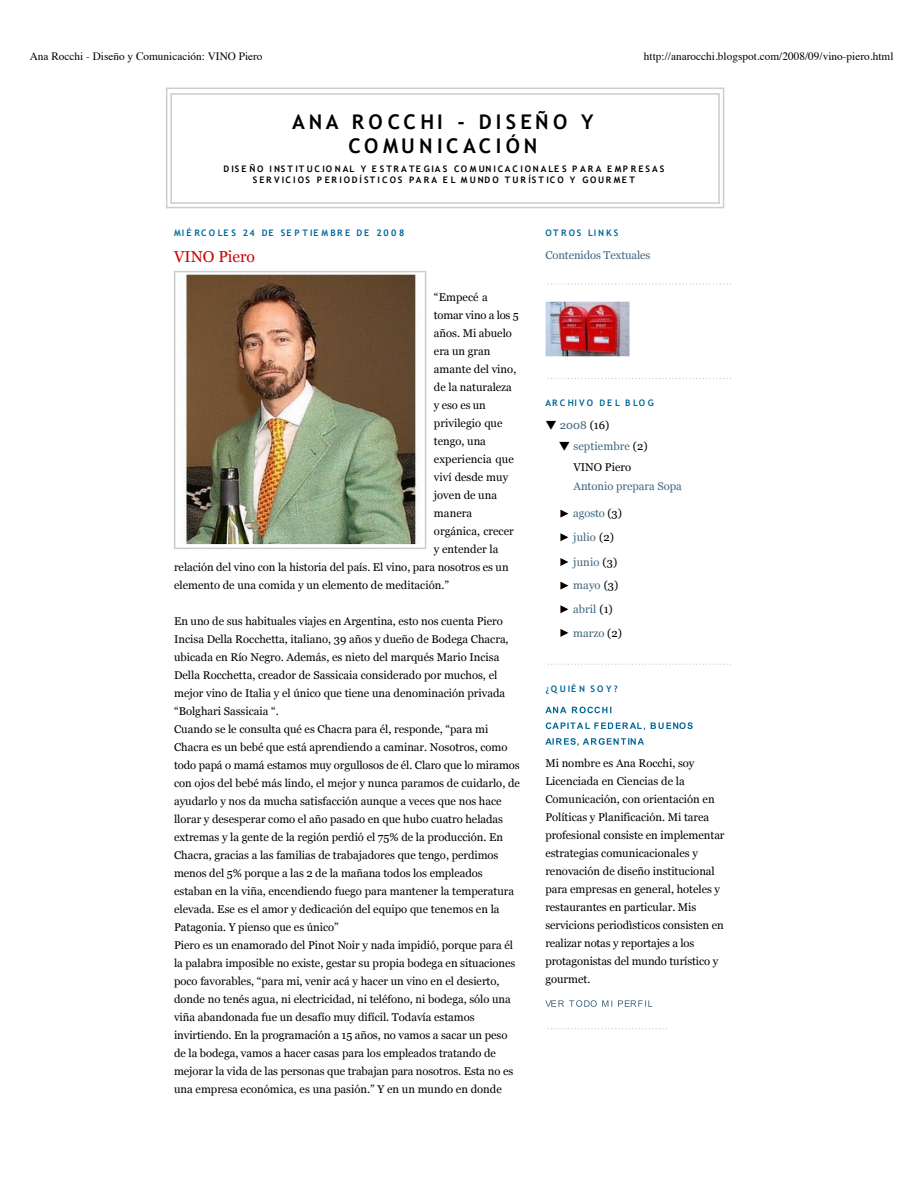
<style>
.page{position:relative;width:918px;height:1188px;background:#fff}
.page>*{position:absolute;margin:0;border:0;box-sizing:border-box;transform-origin:0 0}
.t1{font:700 20.25px/23.7px "Trebuchet MS";letter-spacing:.21em;color:#000;text-align:center}
.t2{font:15.75px "Georgia";color:#c00}
.t3{font:11.25px/18px "Georgia";color:#000}
.t4{font:11.25px/23.5px "Georgia";color:#3f657f}
.t5{font:11.25px "Times";color:#000}
.t6{font:11.25px "Georgia";letter-spacing:-.02em;color:#000}
.t7{font:700 9px/11.2px "Trebuchet MS";letter-spacing:.23em;color:#000;text-align:center}
.t8{font:700 9px "Trebuchet MS";letter-spacing:.245em;color:#069}
.t9{font:700 9px "Trebuchet MS";letter-spacing:.215em;color:#069}
.t10{font:700 9px "Trebuchet MS";letter-spacing:.265em;color:#069}
.s1{font-family:"Hira Kaku Pro W3";color:#000}
.s2{color:#000}
.s3{font-family:"Hira Kaku Pro W3"}
.s4{color:#3f657f}
</style>
<div class="page">
<svg style="left:166px;top:87px;width:559px;height:122px"></svg>
<svg style="left:174px;top:271px;width:253px;height:278px"></svg>
<img style="left:177px;top:274px;width:245px;height:270px">
<svg style="left:548px;top:283px;width:183px;height:2px"></svg>
<svg style="left:548px;top:378px;width:183px;height:1px"></svg>
<svg style="left:548px;top:664px;width:183px;height:1px"></svg>
<svg style="left:548px;top:1028px;width:119px;height:1px"></svg>
<img style="left:545px;top:301px;width:85px;height:56px">
<svg style="left:560px;top:510px;width:8px;height:8px"></svg>
<svg style="left:560px;top:533px;width:8px;height:8px"></svg>
<svg style="left:560px;top:558px;width:8px;height:8px"></svg>
<svg style="left:560px;top:582px;width:8px;height:8px"></svg>
<svg style="left:560px;top:605px;width:8px;height:8px"></svg>
<svg style="left:560px;top:629px;width:8px;height:8px"></svg>
<svg style="left:545px;top:707px;width:21px;height:6px"></svg>
<svg style="left:572px;top:707px;width:39px;height:6px"></svg>
<svg style="left:546px;top:722px;width:99px;height:8px"></svg>
<svg style="left:651px;top:722px;width:42px;height:7px"></svg>
<svg style="left:545px;top:738px;width:99px;height:8px"></svg>
<svg style="left:545px;top:1000px;width:67px;height:7px"></svg>
<svg style="left:618px;top:1000px;width:34px;height:7px"></svg>
<p class="t5" style="left:30px;top:46px;width:234px">Ana Rocchi - Diseño y Comunicación: VINO Piero</p>
<p class="t5" style="left:644px;top:46px;width:251px">http://anarocchi.blogspot.com/2008/09/vino-piero.html</p>
<p class="t1" style="left:292px;top:110px;width:303px">ANA ROCCHI - DISEÑO Y<br>COMUNICACIÓN</p>
<p class="t7" style="left:223px;top:163px;width:443px">DISEÑO INSTITUCIONAL Y ESTRATEGIAS COMUNICACIONALES PARA EMPRESAS<br>SERVICIOS PERIODÍSTICOS PARA EL MUNDO TURÍSTICO Y GOURMET</p>
<p class="t8" style="left:174px;top:227px;width:232px">MIÉRCOLES 24 DE SEPTIEMBRE DE 2008</p>
<p class="t2" style="left:174px;top:248px;width:83px">VINO Piero</p>
<p class="t3" style="left:434px;top:289px;width:56px">“Empecé a</p>
<p class="t6" style="left:434px;top:309px;width:86px">tomar vino a los 5</p>
<p class="t3" style="left:434px;top:325px;width:79px">años. Mi abuelo</p>
<p class="t3" style="left:434px;top:343px;width:58px">era un gran</p>
<p class="t3" style="left:434px;top:361px;width:84px">amante del vino,</p>
<p class="t3" style="left:434px;top:379px;width:79px">de la naturaleza</p>
<p class="t3" style="left:434px;top:397px;width:53px">y eso es un</p>
<p class="t3" style="left:434px;top:415px;width:70px">privilegio que</p>
<p class="t3" style="left:434px;top:433px;width:53px">tengo, una</p>
<p class="t3" style="left:434px;top:451px;width:81px">experiencia que</p>
<p class="t3" style="left:434px;top:469px;width:76px">viví desde muy</p>
<p class="t3" style="left:434px;top:487px;width:65px">joven de una</p>
<p class="t3" style="left:434px;top:505px;width:40px">manera</p>
<p class="t3" style="left:434px;top:523px;width:81px">orgánica, crecer</p>
<p class="t3" style="left:434px;top:541px;width:66px">y entender la</p>
<p class="t3" style="left:174px;top:559px;width:336px">relación del vino con la historia del país. El vino, para nosotros es un</p>
<p class="t3" style="left:174px;top:577px;width:276px">elemento de una comida y un elemento de meditación.”</p>
<p class="t3" style="left:174px;top:613px;width:347px">En uno de sus habituales viajes en Argentina, esto nos cuenta Piero Incisa Della Rocchetta, italiano, 39 años y dueño de Bodega Chacra, ubicada en Río Negro. Además, es nieto del marqués Mario Incisa Della Rocchetta, creador de Sassicaia considerado por muchos, el mejor vino de Italia y el único que tiene una denominación privada “Bolghari Sassicaia “.<br>Cuando se le consulta qué es Chacra para él, responde, “para mi Chacra es un bebé que está aprendiendo a caminar. Nosotros, como todo papá o mamá estamos muy orgullosos de él. Claro que lo miramos con ojos del bebé más lindo, el mejor y nunca paramos de cuidarlo, de ayudarlo y nos da mucha satisfacción aunque a veces que nos hace llorar y desesperar como el año pasado en que hubo cuatro heladas extremas y la gente de la región perdió el 75% de la producción. En Chacra, gracias a las familias de trabajadores que tengo, perdimos menos del 5% porque a las 2 de la mañana todos los empleados estaban en la viña, encendiendo fuego para mantener la temperatura elevada. Ese es el amor y dedicación del equipo que tenemos en la Patagonia. Y pienso que es único”<br>Piero es un enamorado del Pinot Noir y nada impidió, porque para él la palabra imposible no existe, gestar su propia bodega en situaciones poco favorables, “para mi, venir acá y hacer un vino en el desierto, donde no tenés agua, ni electricidad, ni teléfono, ni bodega, sólo una viña abandonada fue un desafío muy difícil. Todavía estamos invirtiendo. En la programación a 15 años, no vamos a sacar un peso de la bodega, vamos a hacer casas para los empleados tratando de mejorar la vida de las personas que trabajan para nosotros. Esta no es una empresa económica, es una pasión.” Y en un mundo en donde</p>
<p class="t9" style="left:545px;top:227px;width:75px">OTROS LINKS</p>
<p class="t4" style="left:545px;top:243px;width:107px">Contenidos Textuales</p>
<p class="t8" style="left:545px;top:397px;width:110px">ARCHIVO DEL BLOG</p>
<p class="t4" style="left:545px;top:413px;width:66px"><span class="s1">▼</span> 2008 <span class="s2">(16)</span></p>
<p class="t3" style="left:559px;top:435px;width:90px;line-height:21.3px;text-align:center"><span class="s3">▼</span> <span class="s4">septiembre</span> (2)<br>VINO Piero</p>
<p class="t4" style="left:573px;top:475px;width:110px">Antonio prepara Sopa</p>
<p class="t4" style="left:573px;top:502px;width:50px">agosto <span class="s2">(3) </span>julio <span class="s2">(2)</span></p>
<p class="t4" style="left:573px;top:550px;width:50px">junio <span class="s2">(3) </span>mayo <span class="s2">(3) </span>abril <span class="s2">(1) </span>marzo <span class="s2">(2)</span></p>
<p class="t10" style="left:545px;top:683px;width:74px">¿QUIÉN SOY?</p>
<p class="t3" style="left:545px;top:754px;width:181px">Mi nombre es Ana Rocchi, soy<br>Licenciada en Ciencias de la<br>Comunicación, con orientación en<br>Políticas y Planificación. Mi tarea profesional consiste en implementar estrategias comunicacionales y renovación de diseño institucional para empresas en general, hoteles y restaurantes en particular. Mis servicions periodìsticos consisten en realizar notas y reportajes a los protagonistas del mundo turístico y gourmet.</p>
</div>
